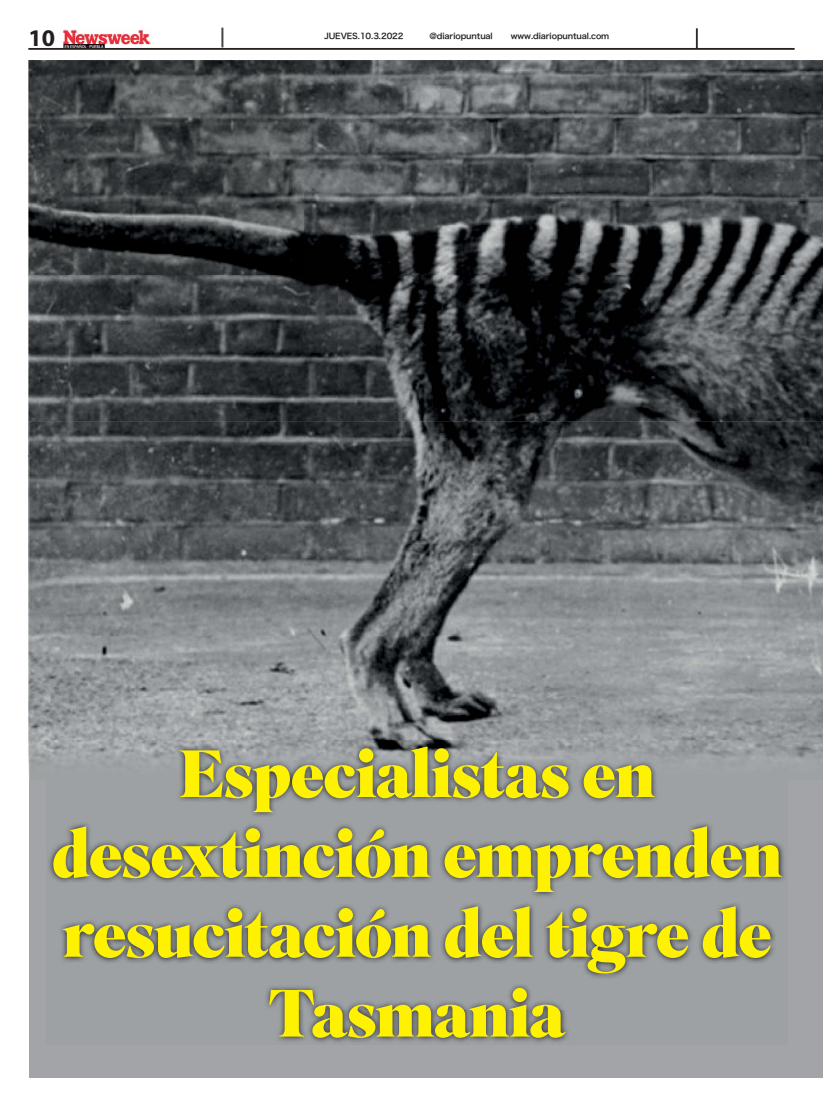
<style>
.page{position:relative;width:823px;height:1106px;background:#fff}
.page>*{position:absolute;margin:0;border:0;box-sizing:border-box;transform-origin:0 0}
.t1{font:900 66.5px/79.8px "Superior Title";letter-spacing:-.025em;color:#fff200;text-align:center}
.t2{font:700 24px "Myriad Pro";color:#231f20}
.t3{font:8px "Hiragino Sans W6 90 msp RKSJ H";letter-spacing:-.01em;color:#231f20}
</style>
<div class="page">
<div style="left:29px;top:421px;width:793px;height:656px;background:#a2a4a7"></div>
<img style="left:61px;top:30px;width:89px;height:18px">
<hr style="left:28px;top:48px;width:766px;height:1px;background:#231f20">
<hr style="left:28px;top:49px;width:766px;height:1px;background:#231f20">
<svg style="left:222px;top:28px;width:1px;height:19px"></svg>
<svg style="left:695px;top:28px;width:2px;height:20px"></svg>
<img style="left:28px;top:60px;width:794px;height:216px">
<img style="left:28px;top:276px;width:311px;height:179px">
<img style="left:339px;top:276px;width:483px;height:145px">
<img style="left:28px;top:455px;width:1px;height:316px">
<img style="left:29px;top:421px;width:793px;height:322px">
<img style="left:29px;top:743px;width:18px;height:36px">
<img style="left:787px;top:743px;width:35px;height:15px">
<img style="left:47px;top:740px;width:740px;height:303px">
<p class="t2" style="left:28px;top:24px;width:28px">10</p>
<p class="t3" style="left:324px;top:33px;width:81px">JUEVES.10.3.2022</p>
<p class="t3" style="left:429px;top:33px;width:65px">@diariopuntual</p>
<p class="t3" style="left:510px;top:33px;width:100px">www.diariopuntual.com</p>
<p class="t1" style="left:52px;top:740px;width:732px">Especialistas en desextinción emprenden resucitación del tigre de<br>Tasmania</p>
</div>
